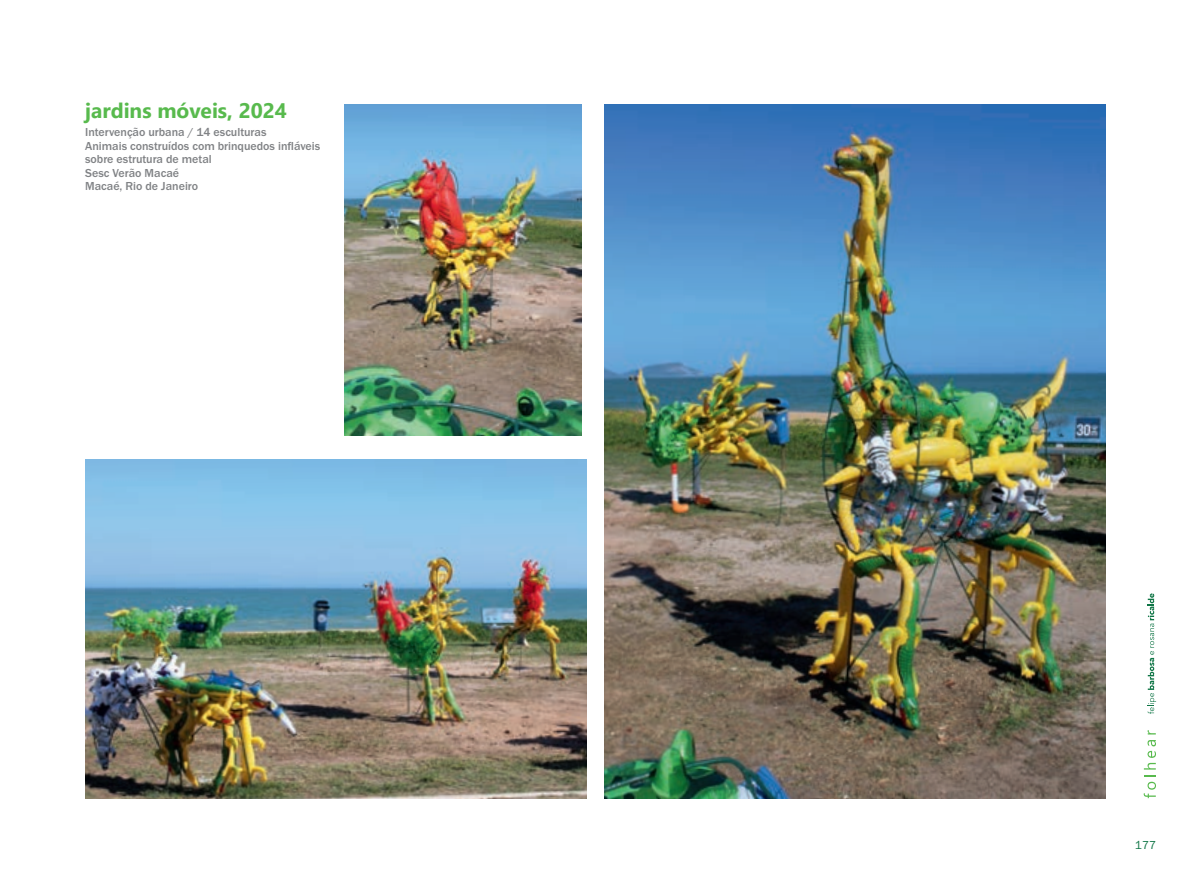
<style>
.page{position:relative;width:1191px;height:894px;background:#fff}
.page>*{position:absolute;margin:0;border:0;box-sizing:border-box;transform-origin:0 0}
.CRONO_TITULO{font:700 21px "Segoe UI";color:#58ba4d}
.CRONO_Info{font:500 12px/13.5px "Franklin Gothic URW";color:#808285}
.t1{font:12px "Franklin Gothic URW Boo";color:#0e7545}
</style>
<div class="page">
<svg style="left:1143px;top:775px;width:13px;height:22px"></svg>
<svg style="left:1144px;top:730px;width:12px;height:39px"></svg>
<svg style="left:1147px;top:593px;width:9px;height:120px"></svg>
<img style="left:85px;top:459px;width:501px;height:338px">
<img style="left:604px;top:105px;width:502px;height:692px">
<img style="left:345px;top:104px;width:236px;height:331px">
<p class="CRONO_TITULO" style="left:85px;top:91px;width:203px">jardins móveis, 2024</p>
<p class="CRONO_Info" style="left:85px;top:125px;width:237px">Intervenção urbana / 14 esculturas<br>Animais construídos com brinquedos infláveis sobre estrutura de metal<br>Sesc Verão Macaé<br>Macaé, Rio de Janeiro</p>
<p class="t1" style="left:1135px;top:837px;width:23px">177</p>
</div>
